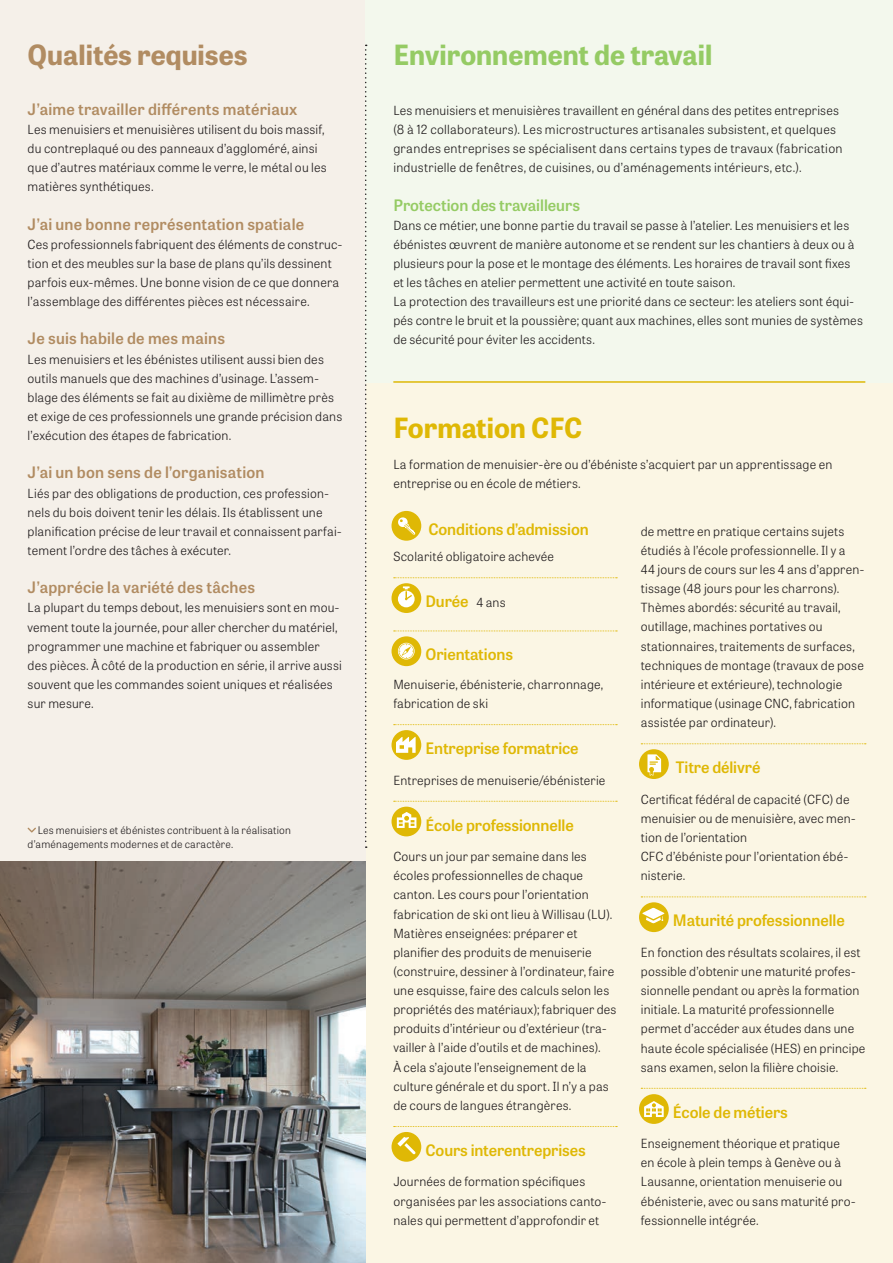
<style>
.page{position:relative;width:893px;height:1263px;background:#fff}
.page>*{position:absolute;margin:0;border:0;box-sizing:border-box;transform-origin:0 0}
.t1{font:700 27.75px "Tablet Gothic";color:#95cb64}
.t2{font:700 27.75px "Tablet Gothic";color:#b18c62}
.t3{font:700 27.75px "Tablet Gothic";color:#dfb805}
.t4{font:600 15.75px "Tablet Gothic";letter-spacing:-.005em;color:#dfb805}
.t5{font:600 15.75px "Tablet Gothic";letter-spacing:.015em;color:#b18c62}
.t6{font:600 15.75px "Tablet Gothic";color:#95cb64}
.t7{font:300 12.6px/19.2px "Tablet Gothic";letter-spacing:.015em;color:#231f20}
.t8{font:300 10.5px/14.4px "Tablet Gothic";letter-spacing:.015em;color:#231f20}
.s1{font-weight:300;font-size:12.6px;color:#231f20}
</style>
<div class="page">
<div style="left:366px;top:382px;width:527px;height:881px;background:#fbf6e4"></div>
<div style="left:0;top:0;width:366px;height:1263px;background:#f5f0e9"></div>
<div style="left:366px;top:0;width:527px;height:383px;background:#f3f8ed"></div>
<img style="left:0;top:861px;width:366px;height:402px">
<svg style="left:28px;top:828px;width:8px;height:4px"></svg>
<svg style="left:365px;top:45px;width:2px;height:803px"></svg>
<div style="left:391px;top:511px;width:30px;height:30px;background:#dfb805;border-radius:50%"></div>
<svg style="left:398px;top:517px;width:17px;height:18px"></svg>
<svg style="left:394px;top:577px;width:223px;height:1px"></svg>
<svg style="left:394px;top:631px;width:223px;height:1px"></svg>
<svg style="left:394px;top:724px;width:223px;height:1px"></svg>
<svg style="left:394px;top:801px;width:223px;height:1px"></svg>
<svg style="left:394px;top:1126px;width:223px;height:1px"></svg>
<div style="left:391px;top:583px;width:30px;height:30px;background:#dfb805;border-radius:50%"></div>
<svg style="left:398px;top:586px;width:17px;height:21px"></svg>
<div style="left:391px;top:636px;width:30px;height:30px;background:#dfb805;border-radius:50%"></div>
<svg style="left:398px;top:643px;width:17px;height:16px"></svg>
<div style="left:391px;top:730px;width:30px;height:30px;background:#dfb805;border-radius:50%"></div>
<svg style="left:396px;top:737px;width:20px;height:16px"></svg>
<div style="left:391px;top:807px;width:30px;height:29px;background:#dfb805;border-radius:50%"></div>
<svg style="left:397px;top:812px;width:19px;height:16px"></svg>
<div style="left:391px;top:1132px;width:30px;height:30px;background:#dfb805;border-radius:50%"></div>
<svg style="left:397px;top:1137px;width:19px;height:17px"></svg>
<svg style="left:641px;top:743px;width:225px;height:1px"></svg>
<svg style="left:641px;top:896px;width:225px;height:1px"></svg>
<svg style="left:641px;top:1088px;width:225px;height:1px"></svg>
<div style="left:639px;top:749px;width:30px;height:30px;background:#dfb805;border-radius:50%"></div>
<svg style="left:647px;top:754px;width:14px;height:22px"></svg>
<div style="left:639px;top:902px;width:30px;height:30px;background:#dfb805;border-radius:50%"></div>
<svg style="left:642px;top:908px;width:23px;height:15px"></svg>
<div style="left:639px;top:1094px;width:30px;height:30px;background:#dfb805;border-radius:50%"></div>
<svg style="left:644px;top:1101px;width:20px;height:16px"></svg>
<hr style="left:393px;top:381px;width:472px;height:2px;background:#dfb805">
<h1 class="t2" style="left:28px;top:36px;width:221px">Qualités requises</h1>
<p class="t5" style="left:28px;top:98px;width:271px">J’aime travailler différents matériaux</p>
<p class="t7" style="left:28px;top:119px;width:301px">Les menuisiers et menuisières utilisent du bois massif, du contreplaqué ou des panneaux d’aggloméré, ainsi que d’autres matériaux comme le verre, le métal ou les matières synthétiques.</p>
<p class="t5" style="left:28px;top:213px;width:278px">J’ai une bonne représentation spatiale</p>
<p class="t7" style="left:28px;top:234px;width:316px">Ces professionnels fabriquent des éléments de construc&shy;tion et des meubles sur la base de plans qu’ils dessinent parfois eux-mêmes. Une bonne vision de ce que donnera l’assemblage des différentes pièces est nécessaire.</p>
<p class="t5" style="left:28px;top:328px;width:199px">Je suis habile de mes mains</p>
<p class="t7" style="left:28px;top:349px;width:316px">Les menuisiers et les ébénistes utilisent aussi bien des outils manuels que des machines d’usinage. L’assem&shy;blage des éléments se fait au dixième de millimètre près et exige de ces professionnels une grande précision dans l’exécution des étapes de fabrication.</p>
<p class="t5" style="left:28px;top:462px;width:238px">J’ai un bon sens de l’organisation</p>
<p class="t7" style="left:28px;top:483px;width:315px">Liés par des obligations de production, ces profession&shy;nels du bois doivent tenir les délais. Ils établissent une planification précise de leur travail et connaissent parfai&shy;tement l’ordre des tâches à exécuter.</p>
<p class="t5" style="left:28px;top:576px;width:229px">J’apprécie la variété des tâches</p>
<p class="t7" style="left:28px;top:598px;width:316px">La plupart du temps debout, les menuisiers sont en mou&shy;vement toute la journée, pour aller chercher du matériel, programmer une machine et fabriquer ou assembler des pièces. À côté de la production en série, il arrive aussi souvent que les commandes soient uniques et réalisées sur mesure.</p>
<p class="t8" style="left:28px;top:822px;width:265px;text-indent:10px">Les menuisiers et ébénistes contribuent à la réalisation d’aménagements modernes et de caractère.</p>
<h1 class="t1" style="left:393px;top:36px;width:321px">Environnement de travail</h1>
<p class="t7" style="left:393px;top:100px;width:451px">Les menuisiers et menuisières travaillent en général dans des petites entreprises (8 à 12 collaborateurs). Les microstructures artisanales subsistent, et quelques grandes entreprises se spécialisent dans certains types de travaux (fabrication industrielle de fenêtres, de cuisines, ou d’aménagements intérieurs, etc.).</p>
<p class="t6" style="left:393px;top:194px;width:188px">Protection des travailleurs</p>
<p class="t7" style="left:393px;top:215px;width:471px">Dans ce métier, une bonne partie du travail se passe à l’atelier. Les menuisiers et les ébénistes œuvrent de manière autonome et se rendent sur les chantiers à deux ou à plusieurs pour la pose et le montage des éléments. Les horaires de travail sont fixes et les tâches en atelier permettent une activité en toute saison.<br>La protection des travailleurs est une priorité dans ce secteur: les ateliers sont équi&shy;pés contre le bruit et la poussière; quant aux machines, elles sont munies de systèmes de sécurité pour éviter les accidents.</p>
<h1 class="t3" style="left:393px;top:408px;width:190px">Formation CFC</h1>
<p class="t7" style="left:393px;top:454px;width:441px">La formation de menuisier-ère ou d’ébéniste s’acquiert par un apprentissage en entreprise ou en école de métiers.</p>
<p class="t4" style="left:428px;top:518px;width:162px">Conditions d’admission</p>
<p class="t7" style="left:393px;top:546px;width:162px">Scolarité obligatoire achevée</p>
<p class="t4" style="left:425px;top:590px;width:82px">Durée <span class="s1">4 ans</span></p>
<p class="t4" style="left:425px;top:643px;width:89px">Orientations</p>
<p class="t7" style="left:393px;top:674px;width:211px">Menuiserie, ébénisterie, charronnage, fabrication de ski</p>
<p class="t4" style="left:425px;top:737px;width:155px">Entreprise formatrice</p>
<p class="t7" style="left:393px;top:770px;width:214px">Entreprises de menuiserie/ébénisterie</p>
<p class="t4" style="left:425px;top:814px;width:150px">École professionnelle</p>
<p class="t7" style="left:393px;top:846px;width:225px">Cours un jour par semaine dans les écoles professionnelles de chaque canton. Les cours pour l’orientation fabrication de ski ont lieu à Willisau (LU).<br>Matières enseignées: préparer et planifier des produits de menuiserie (construire, dessiner à l’ordinateur, faire une esquisse, faire des calculs selon les propriétés des matériaux); fabriquer des produits d’intérieur ou d’extérieur (tra&shy;vailler à l’aide d’outils et de machines).<br>À cela s’ajoute l’enseignement de la culture générale et du sport. Il n’y a pas de cours de langues étrangères.</p>
<p class="t4" style="left:425px;top:1139px;width:162px">Cours interentreprises</p>
<p class="t7" style="left:393px;top:1172px;width:214px">Journées de formation spécifiques organisées par les associations canto&shy;nales qui permettent d’approfondir et</p>
<p class="t7" style="left:641px;top:521px;width:225px">de mettre en pratique certains sujets étudiés à l’école professionnelle. Il y a<br>44 jours de cours sur les 4 ans d’appren&shy;tissage (48 jours pour les charrons).<br>Thèmes abordés: sécurité au travail, outillage, machines portatives ou stationnaires, traitements de surfaces, techniques de montage (travaux de pose intérieure et extérieure), technologie informatique (usinage CNC, fabrication assistée par ordinateur).</p>
<p class="t4" style="left:676px;top:756px;width:86px">Titre délivré</p>
<p class="t7" style="left:641px;top:789px;width:216px">Certificat fédéral de capacité (CFC) de menuisier ou de menuisière, avec men&shy;tion de l’orientation<br>CFC d’ébéniste pour l’orientation ébé&shy;nisterie.</p>
<p class="t4" style="left:673px;top:909px;width:173px">Maturité professionnelle</p>
<p class="t7" style="left:641px;top:942px;width:226px">En fonction des résultats scolaires, il est possible d’obtenir une maturité profes&shy;sionnelle pendant ou après la formation initiale. La maturité professionnelle permet d’accéder aux études dans une haute école spécialisée (HES) en principe sans examen, selon la filière choisie.</p>
<p class="t4" style="left:673px;top:1101px;width:116px">École de métiers</p>
<p class="t7" style="left:641px;top:1133px;width:216px">Enseignement théorique et pratique en école à plein temps à Genève ou à Lausanne, orientation menuiserie ou ébénisterie, avec ou sans maturité pro&shy;fessionnelle intégrée.</p>
</div>
